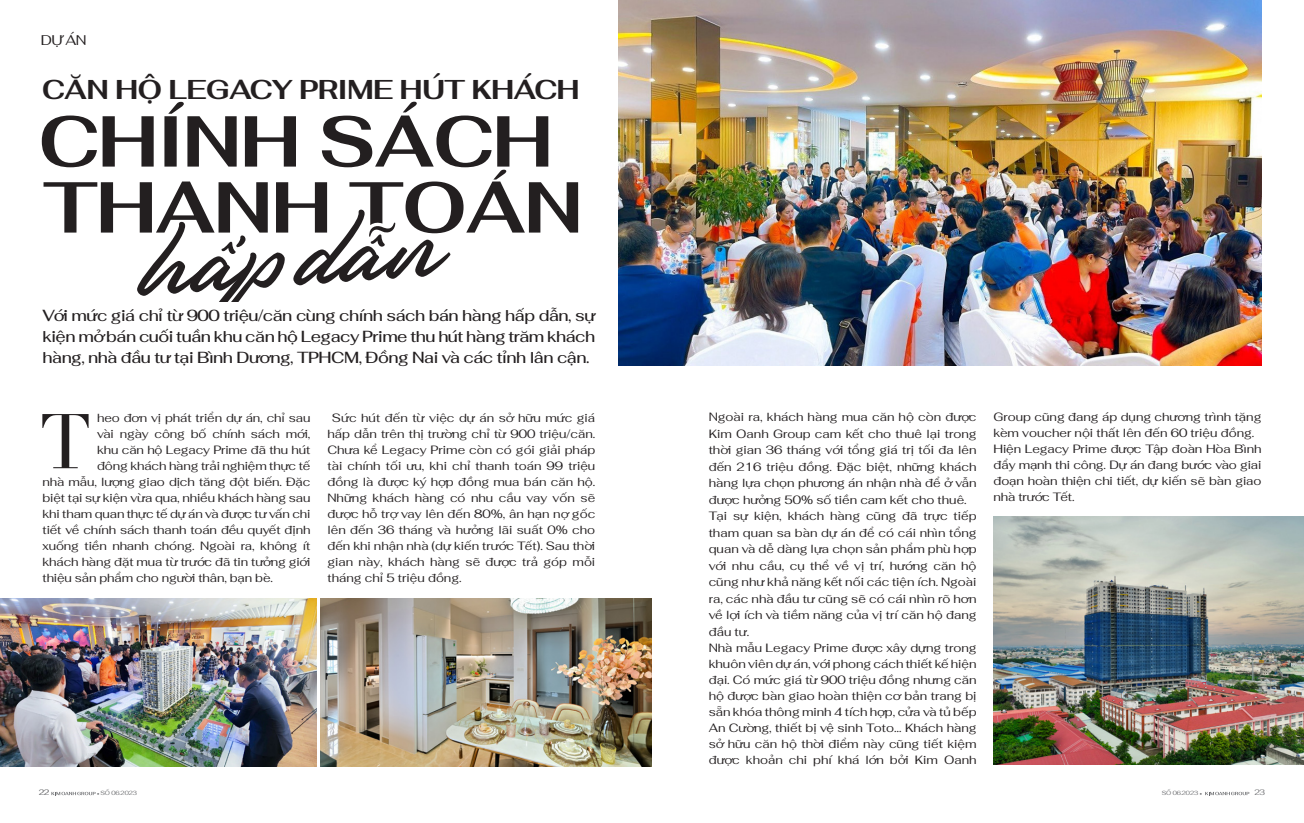
<style>
.page{position:relative;width:1304px;height:823px;background:#fff}
.page>*{position:absolute;margin:0;border:0;box-sizing:border-box;transform-origin:0 0}
.t1{font:700 27.2px "Fahkwang";letter-spacing:-.03em;color:#231f20}
.t2{font:500 16px/21px "Fahkwang";letter-spacing:-.03em;color:#231f20;text-align:justify}
.chuyen_de{font:14px "Fahkwang";color:#231f20}
.t3{font:12px/16px "Fahkwang";letter-spacing:-.01em;color:#231f20;text-align:justify}
.t4{font:500 8px "Fahkwang";color:#6c6d70}
.t5{font:8px "Fahkwang";color:#6c6d70}
.t6{font:6px "Fahkwang";letter-spacing:-.02em;color:#6c6d70}
</style>
<div class="page">
<svg style="left:42px;top:102px;width:536px;height:200px"></svg>
<img style="left:0;top:598px;width:316px;height:167px">
<img style="left:321px;top:598px;width:331px;height:167px">
<svg style="left:42px;top:414px;width:47px;height:54px"></svg>
<img style="left:619px;top:0;width:642px;height:365px">
<img style="left:994px;top:516px;width:310px;height:247px">
<svg style="left:51px;top:791px;width:45px;height:3px"></svg>
<svg style="left:1205px;top:791px;width:44px;height:3px"></svg>
<p class="chuyen_de" style="left:41px;top:28px;width:47px">DỰ ÁN</p>
<p class="t1" style="left:42px;top:64px;width:539px">CĂN HỘ LEGACY PRIME HÚT KHÁCH</p>
<p class="t2" style="left:43px;top:304px;width:554px">Với mức giá chỉ từ 900 triệu/căn cùng chính sách bán hàng hấp dẫn, sự kiện mở bán cuối tuần khu căn hộ Legacy Prime thu hút hàng trăm khách hàng, nhà đầu tư tại Bình Dương, TPHCM, Đồng Nai và các tỉnh lân cận.</p>
<p class="t3" style="left:97px;top:409px;width:215px">heo đơn vị phát triển dự án, chỉ sau</p>
<p class="t3" style="left:97px;top:425px;width:215px">vài ngày công bố chính sách mới,</p>
<p class="t3" style="left:97px;top:441px;width:215px">khu căn hộ Legacy Prime đã thu hút</p>
<p class="t3" style="left:97px;top:457px;width:215px">đông khách hàng trải nghiệm thực tế</p>
<p class="t3" style="left:43px;top:473px;width:269px">nhà mẫu, lượng giao dịch tăng đột biến. Đặc</p>
<p class="t3" style="left:43px;top:489px;width:269px">biệt tại sự kiện vừa qua, nhiều khách hàng sau</p>
<p class="t3" style="left:43px;top:505px;width:269px">khi tham quan thực tế dự án và được tư vấn chi</p>
<p class="t3" style="left:43px;top:521px;width:269px">tiết về chính sách thanh toán đều quyết định</p>
<p class="t3" style="left:43px;top:537px;width:269px">xuống tiền nhanh chóng. Ngoài ra, không ít</p>
<p class="t3" style="left:43px;top:553px;width:269px">khách hàng đặt mua từ trước đã tin tưởng giới</p>
<p class="t3" style="left:43px;top:569px;width:232px">thiệu sản phẩm cho người thân, bạn bè.</p>
<p class="t3" style="left:327px;top:409px;width:269px;text-indent:5px">Sức hút đến từ việc dự án sở hữu mức giá hấp dẫn trên thị trường chỉ từ 900 triệu/căn.<br>Chưa kể Legacy Prime còn có gói giải pháp tài chính tối ưu, khi chỉ thanh toán 99 triệu đồng là được ký hợp đồng mua bán căn hộ.<br>Những khách hàng có nhu cầu vay vốn sẽ được hỗ trợ vay lên đến 80%, ân hạn nợ gốc lên đến 36 tháng và hưởng lãi suất 0% cho đến khi nhận nhà (dự kiến trước Tết). Sau thời gian này, khách hàng sẽ được trả góp mỗi tháng chỉ 5 triệu đồng.</p>
<p class="t3" style="left:709px;top:408px;width:269px;line-height:16.5px">Ngoài ra, khách hàng mua căn hộ còn được Kim Oanh Group cam kết cho thuê lại trong thời gian 36 tháng với tổng giá trị tối đa lên đến 216 triệu đồng. Đặc biệt, những khách hàng lựa chọn phương án nhận nhà để ở vẫn được hưởng 50% số tiền cam kết cho thuê.</p>
<p class="t3" style="left:709px;top:507px;width:269px;line-height:16.5px">Tại sự kiện, khách hàng cũng đã trực tiếp tham quan sa bàn dự án để có cái nhìn tổng quan và dễ dàng lựa chọn sản phẩm phù hợp với nhu cầu, cụ thể về vị trí, hướng căn hộ cũng như khả năng kết nối các tiện ích. Ngoài ra, các nhà đầu tư cũng sẽ có cái nhìn rõ hơn về lợi ích và tiềm năng của vị trí căn hộ đang đầu tư.</p>
<p class="t3" style="left:709px;top:639px;width:269px">Nhà mẫu Legacy Prime được xây dựng trong khuôn viên dự án, với phong cách thiết kế hiện đại. Có mức giá từ 900 triệu đồng nhưng căn hộ được bàn giao hoàn thiện cơ bản trang bị sẵn khóa thông minh 4 tích hợp, cửa và tủ bếp An Cường, thiết bị vệ sinh Toto… Khách hàng sở hữu căn hộ thời điểm này cũng tiết kiệm được khoản chi phí khá lớn bởi Kim Oanh</p>
<p class="t3" style="left:994px;top:408px;width:269px">Group cũng đang áp dụng chương trình tặng kèm voucher nội thất lên đến 60 triệu đồng.</p>
<p class="t3" style="left:994px;top:440px;width:269px">Hiện Legacy Prime được Tập đoàn Hòa Bình đẩy mạnh thi công. Dự án đang bước vào giai đoạn hoàn thiện chi tiết, dự kiến sẽ bàn giao nhà trước Tết.</p>
<p class="t4" style="left:39px;top:784px;width:12px">22</p>
<p class="t6" style="left:97px;top:787px;width:41px">● SỐ 06.2023</p>
<p class="t6" style="left:1162px;top:787px;width:42px">SỐ 06.2023 ●</p>
<p class="t5" style="left:1254px;top:785px;width:12px">23</p>
</div>
